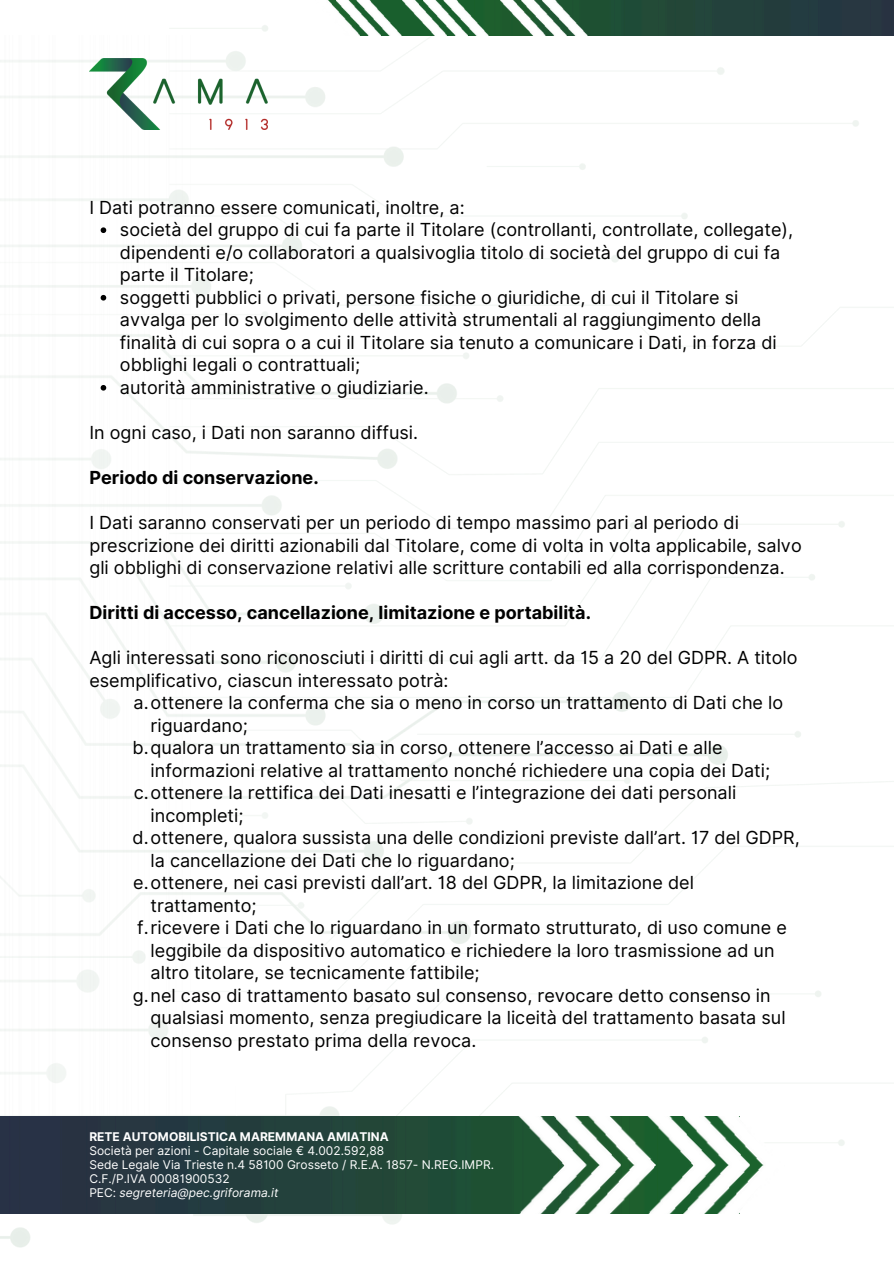
<style>
.page{position:relative;width:894px;height:1264px;background:#fff}
.page>*{position:absolute;margin:0;border:0;box-sizing:border-box;transform-origin:0 0}
.t1{font:18px/22.5px "Inter";color:#000}
.t2{font:700 18px "Inter";color:#000}
.t3{font:12px "Inter";color:#fff}
.t4{font:700 12px "Inter";color:#fff}
.t5{font:italic 12px "Inter";color:#fff}
.s1{font-style:normal}
</style>
<div class="page">
<img style="left:0;top:35px;width:874px;height:1111px">
<img style="left:0;top:1116px;width:510px;height:97px">
<img style="left:510px;top:1116px;width:129px;height:97px">
<img style="left:639px;top:1116px;width:145px;height:97px">
<img style="left:488px;top:0;width:405px;height:35px">
<img style="left:328px;top:0;width:160px;height:35px">
<img style="left:501px;top:0;width:86px;height:35px">
<img style="left:89px;top:58px;width:178px;height:71px">
<svg style="left:101px;top:227px;width:5px;height:6px"></svg>
<svg style="left:101px;top:295px;width:5px;height:5px"></svg>
<svg style="left:101px;top:385px;width:5px;height:5px"></svg>
<h2 class="t1" style="left:89px;top:196px;width:376px">I Dati potranno essere comunicati, inoltre, a:</h2>
<h1 class="t1" style="left:120px;top:219px;width:674px">società del gruppo di cui fa parte il Titolare (controllanti, controllate, collegate), dipendenti e/o collaboratori a qualsivoglia titolo di società del gruppo di cui fa parte il Titolare;</h1>
<h2 class="t1" style="left:120px;top:286px;width:658px">soggetti pubblici o privati, persone fisiche o giuridiche, di cui il Titolare si avvalga per lo svolgimento delle attività strumentali al raggiungimento della finalità di cui sopra o a cui il Titolare sia tenuto a comunicare i Dati, in forza di obblighi legali o contrattuali;</h2>
<p class="t1" style="left:120px;top:376px;width:310px">autorità amministrative o giudiziarie.</p>
<p class="t1" style="left:89px;top:421px;width:330px">In ogni caso, i Dati non saranno diffusi.</p>
<p class="t2" style="left:89px;top:466px;width:231px">Periodo di conservazione.</p>
<p class="t1" style="left:89px;top:511px;width:713px">I Dati saranno conservati per un periodo di tempo massimo pari al periodo di prescrizione dei diritti azionabili dal Titolare, come di volta in volta applicabile, salvo gli obblighi di conservazione relativi alle scritture contabili ed alla corrispondenza.</p>
<p class="t2" style="left:89px;top:601px;width:503px">Diritti di accesso, cancellazione, limitazione e portabilità.</p>
<p class="t1" style="left:89px;top:646px;width:709px">Agli interessati sono riconosciuti i diritti di cui agli artt. da 15 a 20 del GDPR. A titolo esemplificativo, ciascun interessato potrà:</p>
<p class="t1" style="left:150px;top:691px;width:634px;text-indent:-17px">a.ottenere la conferma che sia o meno in corso un trattamento di Dati che lo riguardano;</p>
<p class="t1" style="left:150px;top:736px;width:620px;text-indent:-18px">b.qualora un trattamento sia in corso, ottenere l’accesso ai Dati e alle informazioni relative al trattamento nonché richiedere una copia dei Dati;</p>
<p class="t1" style="left:150px;top:781px;width:587px;text-indent:-17px">c.ottenere la rettifica dei Dati inesatti e l’integrazione dei dati personali incompleti;</p>
<p class="t1" style="left:150px;top:826px;width:650px;text-indent:-18px">d.ottenere, qualora sussista una delle condizioni previste dall’art. 17 del GDPR, la cancellazione dei Dati che lo riguardano;</p>
<p class="t1" style="left:150px;top:871px;width:544px;text-indent:-17px">e.ottenere, nei casi previsti dall’art. 18 del GDPR, la limitazione del trattamento;</p>
<p class="t1" style="left:150px;top:916px;width:637px;text-indent:-13px">f.ricevere i Dati che lo riguardano in un formato strutturato, di uso comune e leggibile da dispositivo automatico e richiedere la loro trasmissione ad un altro titolare, se tecnicamente fattibile;</p>
<p class="t1" style="left:150px;top:984px;width:636px;text-indent:-18px">g.nel caso di trattamento basato sul consenso, revocare detto consenso in qualsiasi momento, senza pregiudicare la liceità del trattamento basata sul consenso prestato prima della revoca.</p>
<p class="t4" style="left:89px;top:1129px;width:301px">RETE AUTOMOBILISTICA MAREMMANA AMIATINA</p>
<p class="t3" style="left:89px;top:1143px;width:296px">Società per azioni - Capitale sociale € 4.002.592,88</p>
<p class="t3" style="left:89px;top:1157px;width:406px">Sede Legale Via Trieste n.4 58100 Grosseto / R.E.A. 1857- N.REG.IMPR.</p>
<h2 class="t3" style="left:89px;top:1171px;width:142px">C.F./P.IVA 00081900532</h2>
<p class="t5" style="left:89px;top:1185px;width:190px"><span class="s1">PEC:</span> segreteria@pec.griforama.it</p>
</div>
